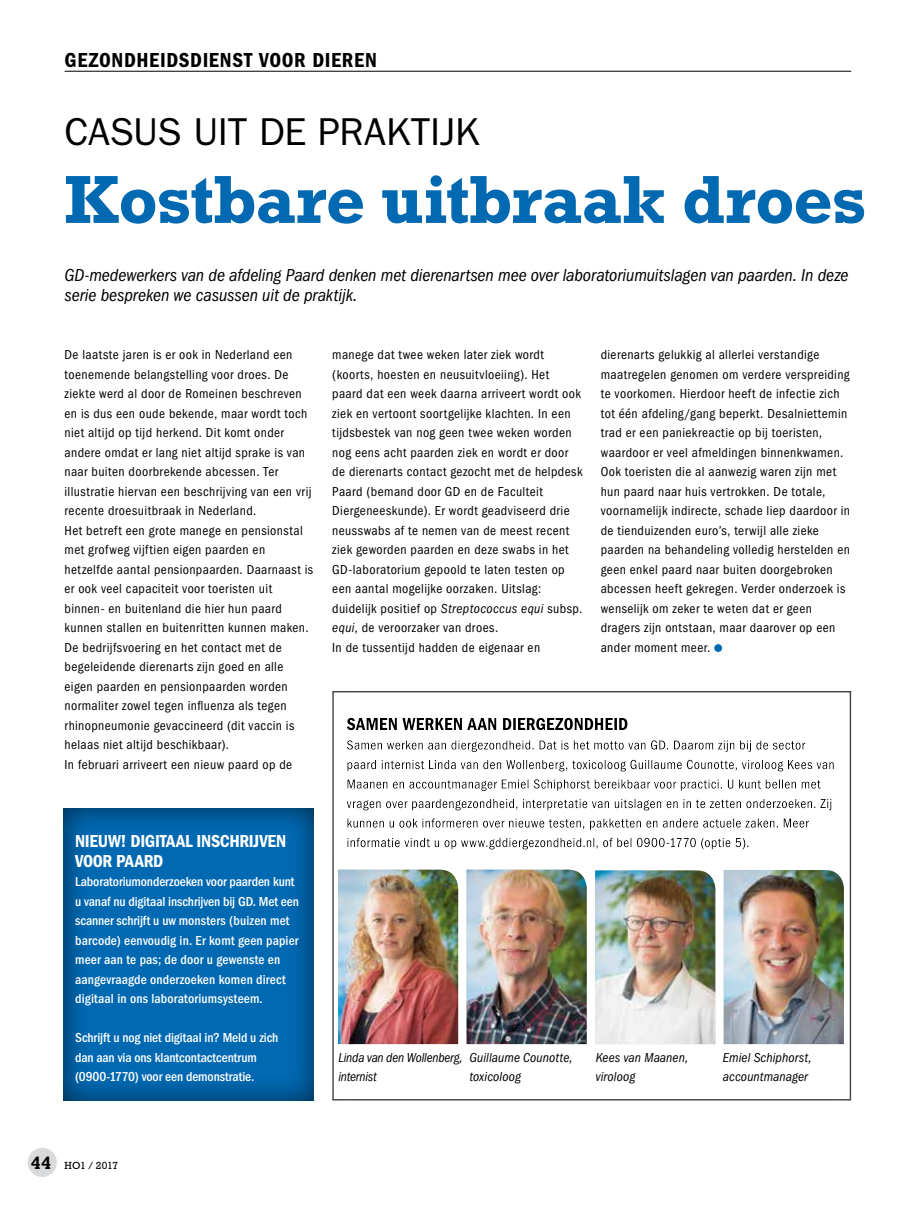
<style>
.page{position:relative;width:915px;height:1212px;background:#fff}
.page>*{position:absolute;margin:0;border:0;box-sizing:border-box;transform-origin:0 0}
.t1{font:700 69px "Rockwell Std";letter-spacing:-.01em;color:#0069b2}
.t2{font:39px "ITC Franklin Gothic Std";letter-spacing:-.01em;color:#000}
.t3{font:21px "ITC Franklin Gothic Std Dm Cd";letter-spacing:.03em;color:#000}
.t4{font:italic condensed 18px/19.5px "ITC Franklin Gothic Std";letter-spacing:-.005em;color:#000}
.t5{font:18px/19.5px "ITC Franklin Gothic Std Dm Cd";letter-spacing:-.02em;color:#fff}
.t6{font:condensed 13.5px/19.5px "ITC Franklin Gothic Std";letter-spacing:.03em;color:#000}
.t7{font:500 condensed 13.5px/19.5px "ITC Franklin Gothic Std";letter-spacing:.005em;color:#fff}
.t8{font:italic condensed 13.5px/19.5px "ITC Franklin Gothic Std";letter-spacing:.005em;color:#000}
.t9{font:10.5px "Rockwell Std";letter-spacing:-.025em;color:#000}
.s1{font-style:italic}
.s2{font-weight:700;font-size:18px}
</style>
<div class="page">
<div style="left:63px;top:806px;width:253px;height:295px;background:#000;opacity:.6"></div>
<div style="left:714px;top:644px;width:7px;height:8px;background:#0069b2;border-radius:50%"></div>
<div style="left:331px;top:688px;width:522px;height:413px;background:#000;opacity:.6"></div>
<hr style="left:65px;top:71px;width:785px;height:1px;background:#000">
<div style="left:28px;top:1148px;width:29px;height:29px;background:#d9dadb;border-radius:50%"></div>
<h3 class="t3" style="left:65px;top:48px;width:313px">GEZONDHEIDSDIENST VOOR DIEREN</h3>
<h2 class="t2" style="left:65px;top:109px;width:416px">CASUS UIT DE PRAKTIJK</h2>
<h1 class="t1" style="left:65px;top:159px;width:803px">Kostbare uitbraak droes</h1>
<h3 class="t4" style="left:65px;top:266px;width:785px">GD-medewerkers van de afdeling Paard denken met dierenartsen mee over laboratoriumuitslagen van paarden. In deze serie bespreken we casussen uit de praktijk.</h3>
<p class="t6" style="left:65px;top:345px;width:250px">De laatste jaren is er ook in Nederland een toenemende belangstelling voor droes. De ziekte werd al door de Romeinen beschreven en is dus een oude bekende, maar wordt toch niet altijd op tijd herkend. Dit komt onder andere omdat er lang niet altijd sprake is van naar buiten doorbrekende abcessen. Ter illustratie hiervan een beschrijving van een vrij recente droesuitbraak in Nederland.<br>Het betreft een grote manege en pensionstal met grofweg vijftien eigen paarden en hetzelfde aantal pensionpaarden. Daarnaast is er ook veel capaciteit voor toeristen uit binnen- en buitenland die hier hun paard kunnen stallen en buitenritten kunnen maken.<br>De bedrijfsvoering en het contact met de begeleidende dierenarts zijn goed en alle eigen paarden en pensionpaarden worden normaliter zowel tegen influenza als tegen rhinopneumonie gevaccineerd (dit vaccin is helaas niet altijd beschikbaar).<br>In februari arriveert een nieuw paard op de</p>
<p class="t6" style="left:332px;top:345px;width:252px">manege dat twee weken later ziek wordt (koorts, hoesten en neusuitvloeiing). Het paard dat een week daarna arriveert wordt ook ziek en vertoont soortgelijke klachten. In een tijdsbestek van nog geen twee weken worden nog eens acht paarden ziek en wordt er door de dierenarts contact gezocht met de helpdesk Paard (bemand door GD en de Faculteit Diergeneeskunde). Er wordt geadviseerd drie neusswabs af te nemen van de meest recent ziek geworden paarden en deze swabs in het GD-laboratorium gepoold te laten testen op een aantal mogelijke oorzaken. Uitslag: duidelijk positief op <span class="s1">Streptococcus equi</span> subsp. <span class="s1">equi</span>, de veroorzaker van droes.<br>In de tussentijd hadden de eigenaar en</p>
<p class="t6" style="left:600px;top:345px;width:251px">dierenarts gelukkig al allerlei verstandige maatregelen genomen om verdere verspreiding te voorkomen. Hierdoor heeft de infectie zich tot één afdeling/gang beperkt. Desalniettemin trad er een paniekreactie op bij toeristen, waardoor er veel afmeldingen binnenkwamen.<br>Ook toeristen die al aanwezig waren zijn met hun paard naar huis vertrokken. De totale, voornamelijk indirecte, schade liep daardoor in de tienduizenden euro’s, terwijl alle zieke paarden na behandeling volledig herstelden en geen enkel paard naar buiten doorgebroken abcessen heeft gekregen. Verder onderzoek is wenselijk om zeker te weten dat er geen dragers zijn ontstaan, maar daarover op een ander moment meer.</p>
<h3 class="t5" style="left:75px;top:831px;width:212px">NIEUW! DIGITAAL INSCHRIJVEN<br>VOOR PAARD</h3>
<p class="t7" style="left:75px;top:872px;width:225px">Laboratoriumonderzoeken voor paarden kunt u vanaf nu digitaal inschrijven bij GD. Met een scanner schrijft u uw monsters (buizen met barcode) eenvoudig in. Er komt geen papier meer aan te pas; de door u gewenste en aangevraagde onderzoeken komen direct digitaal in ons laboratoriumsysteem.</p>
<p class="t7" style="left:75px;top:1028px;width:205px">Schrijft u nog niet digitaal in? Meld u zich dan aan via ons klantcontactcentrum (0900-1770) voor een demonstratie.</p>
<p class="t8" style="left:338px;top:1047px;width:126px">Linda van den Wollenberg, internist</p>
<p class="t8" style="left:469px;top:1047px;width:105px">Guillaume Counotte, toxicoloog</p>
<p class="t8" style="left:595px;top:1047px;width:94px">Kees van Maanen, viroloog</p>
<p class="t8" style="left:722px;top:1047px;width:90px">Emiel Schiphorst, accountmanager</p>
<p class="t9" style="left:31px;top:1159px;width:89px"><span class="s2">44</span> HO1 / 2017</p>
</div>
